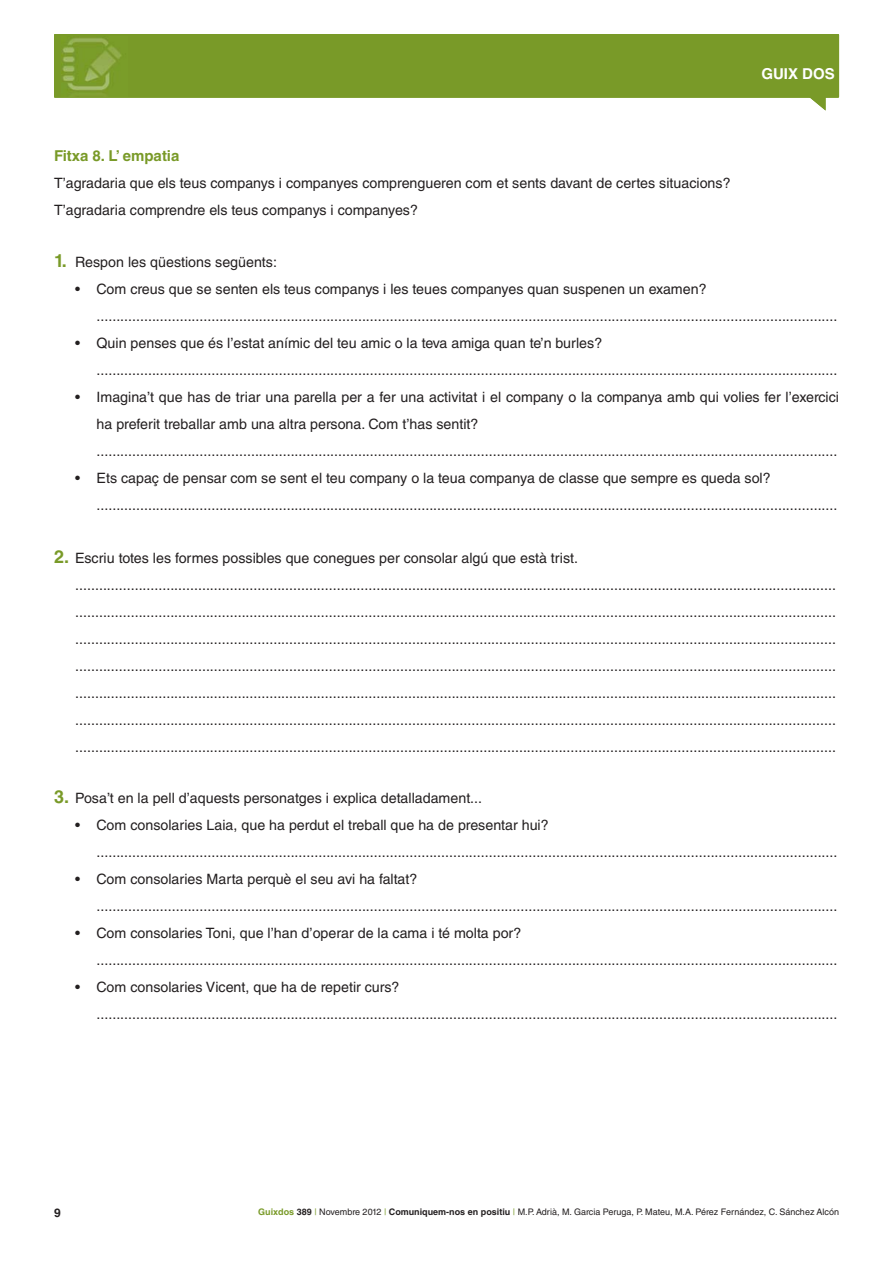
<style>
.page{position:relative;width:893px;height:1263px;background:#fff}
.page>*{position:absolute;margin:0;border:0;box-sizing:border-box;transform-origin:0 0}
.t1{font:700 15px "Helvetica LT Std";color:#799a28}
.t2{font:700 15px "Helvetica LT Std";color:#fff}
.t3{font:14.25px/27px "Helvetica LT Std";color:#231f20}
.t4{font:700 12px "Helvetica LT Std";color:#231f20}
.t5{font:9px "Helvetica LT Std";color:#231f20}
.s1{font-weight:700;font-size:18px;color:#799a28}
.s2{font-weight:700;color:#799a28}
.s3{font-weight:700}
.s4{color:#799a28}
</style>
<div class="page">
<div style="left:54px;top:34px;width:785px;height:64px;background:#799a28"></div>
<svg style="left:808px;top:97px;width:17px;height:13px"></svg>
<img style="left:62px;top:38px;width:60px;height:57px">
<p class="t2" style="left:761px;top:68px;width:75px">GUIX DOS</p>
<p class="t1" style="left:54px;top:150px;width:127px">Fitxa 8. L’ empatia</p>
<p class="t3" style="left:54px;top:171px;width:678px">T’agradaria que els teus companys i companyes comprengueren com et sents davant de certes situacions?<br>T’agradaria comprendre els teus companys i companyes?</p>
<p class="t3" style="left:54px;top:250px;width:224px"><span class="s1">1.</span> Respon les qüestions següents:</p>
<p class="t3" style="left:97px;top:277px;width:742px;text-indent:-21px">• Com creus que se senten els teus companys i les teues companyes quan suspenen un examen? ...........................................................................................................................................................................................</p>
<p class="t3" style="left:97px;top:331px;width:742px;text-indent:-21px">• Quin penses que és l’estat anímic del teu amic o la teva amiga quan te’n burles? ...........................................................................................................................................................................................</p>
<p class="t3" style="left:97px;top:385px;width:744px;text-indent:-21px">• Imagina’t que has de triar una parella per a fer una activitat i el company o la companya amb qui volies fer l’exercici ha preferit treballar amb una altra persona. Com t’has sentit? ...........................................................................................................................................................................................</p>
<p class="t3" style="left:97px;top:466px;width:742px;text-indent:-21px">• Ets capaç de pensar com se sent el teu company o la teua companya de classe que sempre es queda sol? ...........................................................................................................................................................................................</p>
<p class="t3" style="left:75px;top:546px;width:762px;text-indent:-21px"><span class="s1">2.</span> Escriu totes les formes possibles que conegues per consolar algú que està trist. ................................................................................................................................................................................................ ................................................................................................................................................................................................ ................................................................................................................................................................................................ ................................................................................................................................................................................................ ................................................................................................................................................................................................ ................................................................................................................................................................................................ ................................................................................................................................................................................................</p>
<p class="t3" style="left:54px;top:786px;width:430px"><span class="s1">3.</span> Posa’t en la pell d’aquests personatges i explica detalladament...</p>
<p class="t3" style="left:97px;top:813px;width:742px;text-indent:-21px">• Com consolaries Laia, que ha perdut el treball que ha de presentar hui? ...........................................................................................................................................................................................</p>
<p class="t3" style="left:97px;top:867px;width:742px;text-indent:-21px">• Com consolaries Marta perquè el seu avi ha faltat? ...........................................................................................................................................................................................</p>
<p class="t3" style="left:97px;top:921px;width:742px;text-indent:-21px">• Com consolaries Toni, que l’han d’operar de la cama i té molta por? ...........................................................................................................................................................................................</p>
<p class="t3" style="left:97px;top:975px;width:742px;text-indent:-21px">• Com consolaries Vicent, que ha de repetir curs? ...........................................................................................................................................................................................</p>
<p class="t4" style="left:54px;top:1209px;width:8px">9</p>
<p class="t5" style="left:258px;top:1209px;width:582px"><span class="s2">Guixdos</span> <span class="s3">389</span> <span class="s4">|</span> Novembre 2012 <span class="s4">|</span> <span class="s3">Comuniquem-nos en positiu</span> <span class="s4">|</span> M.P. Adrià, M. Garcia Peruga, P. Mateu, M.A. Pérez Fernández, C. Sánchez Alcón</p>
</div>
